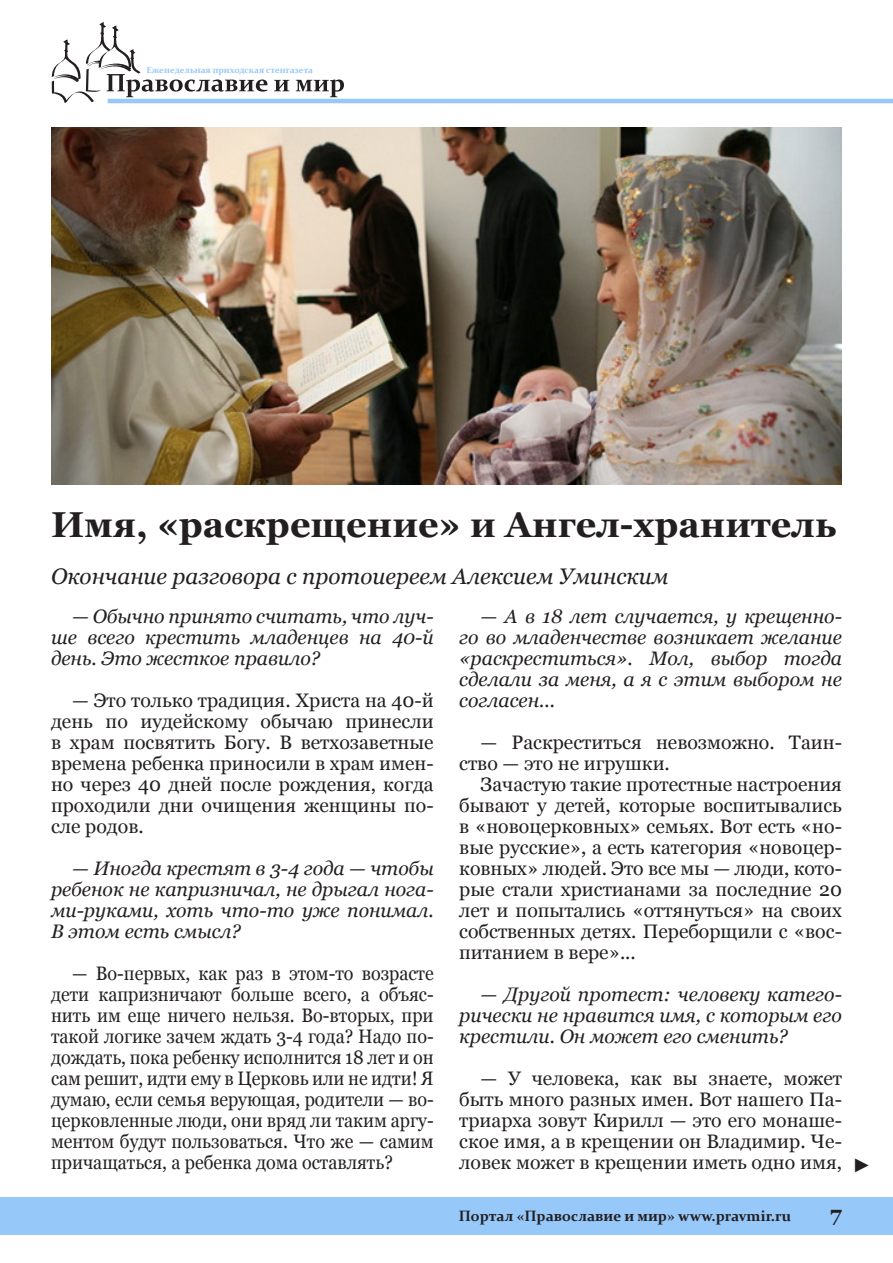
<style>
.page{position:relative;width:893px;height:1263px;background:#fff}
.page>*{position:absolute;margin:0;border:0;box-sizing:border-box;transform-origin:0 0}
.Zagolovok{font:700 36px "Georgia";color:#231f20}
.Author{font:italic 22.5px "Georgia";color:#231f20}
.t1{font:700 21px "Georgia";color:#231f20}
.Text{font:19.5px/21px "Georgia";color:#231f20;text-align:justify}
.Text-2{font:italic 19.5px/21px "Georgia";color:#231f20;text-align:justify}
.Text-3{font:19.5px/21px "Georgia";color:#231f20;text-align:justify;scale:.92 1}
.Text-4{font:19.5px "Arial";color:#231f20}
.t2{font:700 15px "Constantia";color:#231f20}
.t3{font:700 9px "Constantia";color:#96c8fa}
</style>
<div class="page">
<svg style="left:52px;top:22px;width:215px;height:81px"></svg>
<svg style="left:274px;top:80px;width:15px;height:11px"></svg>
<svg style="left:296px;top:79px;width:48px;height:18px"></svg>
<hr style="left:108px;top:99px;width:785px;height:4px;background:#96c8fa">
<div style="left:0;top:1197px;width:893px;height:37px;background:#96c8fa"></div>
<img style="left:51px;top:128px;width:791px;height:356px">
<p class="t3" style="left:147px;top:64px;width:168px">Еженедельная приходская стенгазета</p>
<p class="Zagolovok" style="left:51px;top:504px;width:787px">Имя, «раскрещение» и Ангел-хранитель</p>
<p class="Author" style="left:51px;top:564px;width:619px">Окончание разговора с протоиереем Алексием Уминским</p>
<p class="Text-2" style="left:51px;top:605px;width:384px;text-indent:21px">— Обычно принято считать, что луч&shy;ше всего крестить младенцев на 40-й день. Это жесткое правило?</p>
<p class="Text" style="left:51px;top:690px;width:384px;text-indent:21px">— Это только традиция. Христа на 40-й день по иудейскому обычаю принесли в храм посвятить Богу. В ветхозаветные времена ребенка приносили в храм имен&shy;но через 40 дней после рождения, когда проходили дни очищения женщины по&shy;сле родов.</p>
<p class="Text-2" style="left:51px;top:857px;width:384px;text-indent:21px">— Иногда крестят в 3-4 года — чтобы ребенок не капризничал, не дрыгал нога&shy;ми-руками, хоть что-то уже понимал.<br>В этом есть смысл?</p>
<p class="Text-3" style="left:51px;top:963px;width:417px;text-indent:21px">— Во-первых, как раз в этом-то возрасте дети капризничают больше всего, а объяс&shy;нить им еще ничего нельзя. Во-вторых, при такой логике зачем ждать 3-4 года? Надо по&shy;дождать, пока ребенку исполнится 18 лет и он сам решит, идти ему в Церковь или не идти! Я думаю, если семья верующая, родители — во&shy;церковленные люди, они вряд ли таким аргу&shy;ментом будут пользоваться. Что же — самим причащаться, а ребенка дома оставлять?</p>
<p class="Text-2" style="left:459px;top:605px;width:384px;text-indent:21px">— А в 18 лет случается, у крещенно&shy;го во младенчестве возникает желание «раскреститься». Мол, выбор тогда сделали за меня, а я с этим выбором не согласен...</p>
<p class="Text" style="left:459px;top:732px;width:384px;text-indent:21px">— Раскреститься невозможно. Таин&shy;ство — это не игрушки.</p>
<p class="Text" style="left:459px;top:774px;width:384px;text-indent:21px">Зачастую такие протестные настроения бывают у детей, которые воспитывались в «новоцерковных» семьях. Вот есть «но&shy;вые русские», а есть категория «новоцер&shy;ковных» людей. Это все мы — люди, кото&shy;рые стали христианами за последние 20 лет и попытались «оттянуться» на своих собственных детях. Переборщили с «вос&shy;питанием в вере»...</p>
<p class="Text-2" style="left:459px;top:983px;width:384px;text-indent:21px">— Другой протест: человеку катего&shy;рически не нравится имя, с которым его крестили. Он может его сменить?</p>
<p class="Text" style="left:459px;top:1068px;width:384px;text-indent:21px">— У человека, как вы знаете, может быть много разных имен. Вот нашего Па&shy;триарха зовут Кирилл — это его монаше&shy;ское имя, а в крещении он Владимир. Че&shy;ловек может в крещении иметь одно имя,</p>
<p class="Text-4" style="left:852px;top:1152px;width:20px">►</p>
<p class="t2" style="left:459px;top:1205px;width:334px">Портал «Православие и мир» www.pravmir.ru</p>
<p class="t1" style="left:830px;top:1202px;width:13px">7</p>
</div>
